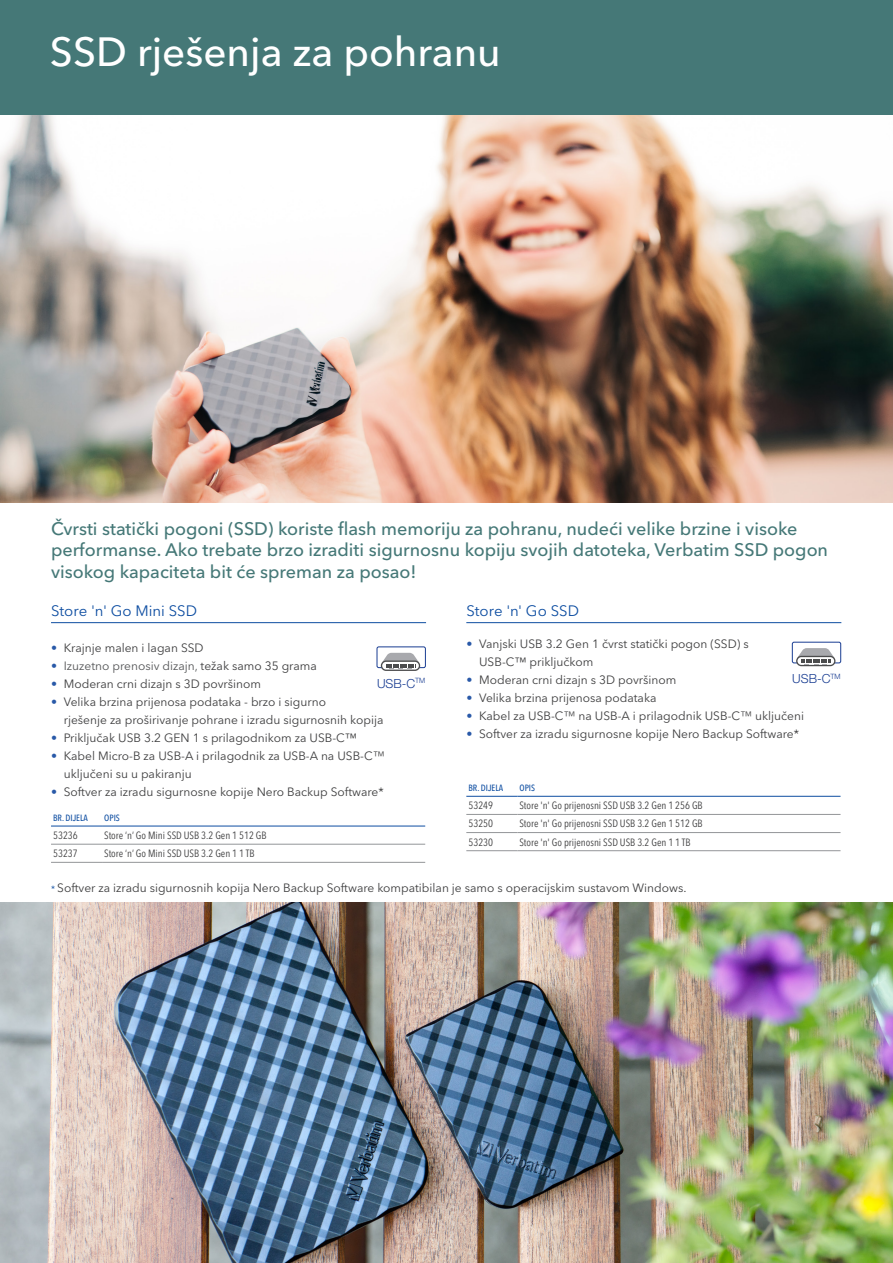
<style>
.page{position:relative;width:893px;height:1263px;background:#fff}
.page>*{position:absolute;margin:0;border:0;box-sizing:border-box;transform-origin:0 0}
.t1{font:500 40.5px "Avenir Next LT Pro";color:#fff}
.t2{font:500 18px/21.6px "Avenir Next LT Pro";color:#457877}
.Heading_with_rule{font:15px "Avenir Next LT Pro";color:#0d4da1}
.t3{font:300 12.45px "Helvetica Neue LT Std";color:#193d92}
.Product_Copy{font:12px/18px "Avenir Next LT Pro";color:#3e3e3f}
.Product_Copy-2{font:12px "Avenir Next LT Pro";color:#545557}
.Table_Body_Copy{font:condensed 10.5px "Avenir Next LT Pro";color:#3e3e3f}
.t4{font:500 condensed 9px "Avenir Next LT Pro";color:#0d4da1}
.s1{color:#2959a8}
.s2{color:#3e3e3f}
.s3{font-family:"Helvetica Neue LT Std";font-weight:300}
.s4{font-size:9px;color:#0d4da1}
</style>
<div class="page">
<img style="left:0;top:115px;width:893px;height:388px">
<div style="left:0;top:0;width:893px;height:115px;background:#457877"></div>
<hr style="left:51px;top:622px;width:375px;height:1px;background:#0d4da1">
<svg style="left:51px;top:825px;width:374px;height:37px"></svg>
<hr style="left:51px;top:862px;width:51px;height:1px;background:#939598">
<hr style="left:102px;top:862px;width:323px;height:1px;background:#939598">
<hr style="left:51px;top:826px;width:51px;height:1px;background:#0d4da1">
<hr style="left:102px;top:826px;width:323px;height:1px;background:#0d4da1">
<hr style="left:51px;top:844px;width:51px;height:1px;background:#939598">
<hr style="left:102px;top:844px;width:323px;height:1px;background:#939598">
<div style="left:377px;top:646px;width:49px;height:22px;border:1px solid #193d92;border-radius:2px"></div>
<div style="left:381px;top:660px;width:39px;height:11px;border:1px solid #4b4c4d;border-radius:5px"></div>
<svg style="left:382px;top:653px;width:37px;height:17px"></svg>
<hr style="left:466px;top:622px;width:375px;height:1px;background:#0d4da1">
<svg style="left:466px;top:795px;width:374px;height:1px"></svg>
<hr style="left:466px;top:850px;width:51px;height:1px;background:#939598">
<hr style="left:517px;top:850px;width:323px;height:1px;background:#939598">
<hr style="left:466px;top:796px;width:51px;height:1px;background:#0d4da1">
<hr style="left:517px;top:796px;width:323px;height:1px;background:#0d4da1">
<hr style="left:466px;top:814px;width:51px;height:1px;background:#939598">
<hr style="left:466px;top:832px;width:51px;height:1px;background:#939598">
<hr style="left:517px;top:814px;width:323px;height:1px;background:#939598">
<hr style="left:517px;top:832px;width:323px;height:1px;background:#939598">
<div style="left:792px;top:642px;width:49px;height:21px;border:1px solid #193d92;border-radius:2px"></div>
<div style="left:796px;top:656px;width:39px;height:10px;border:1px solid #4b4c4d;border-radius:5px"></div>
<svg style="left:797px;top:648px;width:37px;height:17px"></svg>
<img style="left:0;top:902px;width:893px;height:361px">
<p class="t1" style="left:50px;top:27px;width:452px">SSD rješenja za pohranu</p>
<p class="t2" style="left:51px;top:517px;width:779px">Čvrsti statički pogoni (SSD) koriste flash memoriju za pohranu, nudeći velike brzine i visoke performanse. Ako trebate brzo izraditi sigurnosnu kopiju svojih datoteka, Verbatim SSD pogon visokog kapaciteta bit će spreman za posao!</p>
<p class="Heading_with_rule" style="left:51px;top:602px;width:148px">Store 'n' Go Mini SSD</p>
<p class="Product_Copy" style="left:51px;top:639px;width:154px"><span class="s1">•</span> Krajnje malen i lagan SSD</p>
<p class="Product_Copy-2" style="left:51px;top:658px;width:267px"><span class="s1">•</span> Izuzetno prenosiv dizajn, <span class="s2">težak samo 35 grama</span></p>
<p class="Product_Copy" style="left:51px;top:675px;width:212px"><span class="s1">•</span> Moderan crni dizajn s 3D površinom</p>
<p class="Product_Copy" style="left:64px;top:693px;width:321px;text-indent:-13px"><span class="s1">•</span> Velika brzina prijenosa podataka - brzo i sigurno<br>rješenje za proširivanje pohrane i izradu sigurnosnih kopija</p>
<p class="Product_Copy" style="left:51px;top:729px;width:307px"><span class="s1">•</span> Priključak USB 3.2 GEN 1 s prilagodnikom za USB-C™</p>
<p class="Product_Copy" style="left:64px;top:747px;width:322px;text-indent:-13px"><span class="s1">•</span> Kabel Micro-B za USB-A i prilagodnik za USB-A na USB-C<span class="s3">™ </span>uključeni su u pakiranju</p>
<p class="Product_Copy" style="left:51px;top:783px;width:334px"><span class="s1">•</span> Softver za izradu sigurnosne kopije Nero Backup Software*</p>
<p class="t4" style="left:53px;top:812px;width:36px">BR. DIJELA</p>
<p class="t4" style="left:104px;top:812px;width:17px">OPIS</p>
<p class="Table_Body_Copy" style="left:53px;top:829px;width:26px">53236</p>
<p class="Table_Body_Copy" style="left:104px;top:829px;width:164px">Store ‘n’ Go Mini SSD USB 3.2 Gen 1 512 GB</p>
<p class="Table_Body_Copy" style="left:53px;top:847px;width:26px">53237</p>
<p class="Table_Body_Copy" style="left:104px;top:847px;width:152px">Store ‘n’ Go Mini SSD USB 3.2 Gen 1 1 TB</p>
<p class="Heading_with_rule" style="left:466px;top:602px;width:114px">Store 'n' Go SSD</p>
<p class="Product_Copy" style="left:479px;top:635px;width:271px;text-indent:-13px"><span class="s1">•</span> Vanjski USB 3.2 Gen 1 čvrst statički pogon (SSD) s<br>USB-C™ priključkom</p>
<p class="Product_Copy" style="left:466px;top:671px;width:212px"><span class="s1">•</span> Moderan crni dizajn s 3D površinom</p>
<p class="Product_Copy" style="left:466px;top:689px;width:192px"><span class="s1">•</span> Velika brzina prijenosa podataka</p>
<p class="Product_Copy" style="left:466px;top:707px;width:339px"><span class="s1">•</span> Kabel za USB-C<span class="s3">™</span> na USB-A i prilagodnik USB-C<span class="s3">™</span> uključeni</p>
<p class="Product_Copy" style="left:466px;top:725px;width:334px"><span class="s1">•</span> Softver za izradu sigurnosne kopije Nero Backup Software*</p>
<p class="t3" style="left:792px;top:671px;width:50px">USB-C<sup>TM</sup></p>
<p class="t3" style="left:377px;top:676px;width:50px">USB-C<sup>TM</sup></p>
<p class="t4" style="left:468px;top:782px;width:36px">BR. DIJELA</p>
<p class="t4" style="left:519px;top:782px;width:17px">OPIS</p>
<p class="Table_Body_Copy" style="left:468px;top:799px;width:26px">53249</p>
<p class="Table_Body_Copy" style="left:519px;top:799px;width:185px">Store 'n' Go prijenosni SSD USB 3.2 Gen 1 256 GB</p>
<p class="Table_Body_Copy" style="left:468px;top:817px;width:26px">53250</p>
<p class="Table_Body_Copy" style="left:519px;top:817px;width:185px">Store 'n' Go prijenosni SSD USB 3.2 Gen 1 512 GB</p>
<p class="Table_Body_Copy" style="left:468px;top:836px;width:26px">53230</p>
<p class="Table_Body_Copy" style="left:519px;top:836px;width:173px">Store 'n' Go prijenosni SSD USB 3.2 Gen 1 1 TB</p>
<p class="Product_Copy" style="left:51px;top:879px;width:637px"><span class="s4">*</span> Softver za izradu sigurnosnih kopija Nero Backup Software kompatibilan je samo s operacijskim sustavom Windows.</p>
</div>
